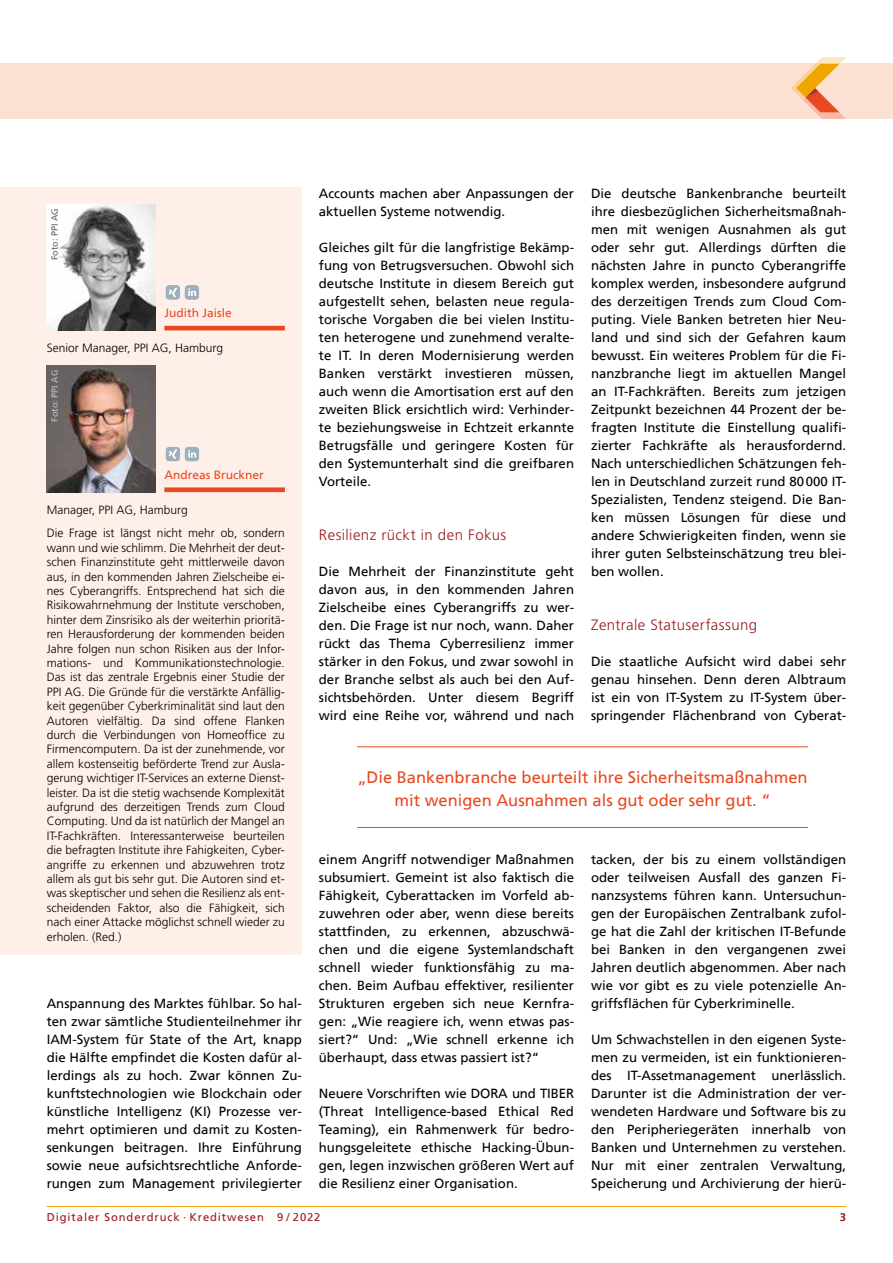
<style>
.page{position:relative;width:893px;height:1263px;background:#fff}
.page>*{position:absolute;margin:0;border:0;box-sizing:border-box;transform-origin:0 0}
.Zitat{font:16.5px/22.5px "Frutiger";color:#e84922;text-align:center}
.Zwischenüberschrift{font:300 15px "Frutiger";letter-spacing:.03em;color:#9a191e}
.Fließtext{font:13.2px/18px "Frutiger";color:#000;text-align:justify}
.Vorspann{font:300 12px/14.4px "Frutiger";color:#000;text-align:justify}
.Autoreninformation{font:300 12px "Frutiger";color:#000}
.Autor_Bild_2_Autoren{font:12px "Frutiger";color:#e84922}
.t1{font:11.25px "Frutiger";letter-spacing:.08em;color:#9a191e}
.t2{font:700 11.25px "Frutiger";color:#9a191e}
.t3{font:9px "Frutiger";color:#000}
.t4{font:9px "Frutiger";color:#fff}
</style>
<div class="page">
<hr style="left:47px;top:1206px;width:799px;height:1px;background:#f0a400">
<div style="left:0;top:64px;width:893px;height:55px;background:#fce0d1"></div>
<svg style="left:791px;top:57px;width:55px;height:62px"></svg>
<div style="left:0;top:187px;width:302px;height:767px;background:#feefe8"></div>
<img style="left:47px;top:204px;width:109px;height:126px">
<hr style="left:164px;top:326px;width:121px;height:4px;background:#e84922">
<svg style="left:165px;top:285px;width:34px;height:15px"></svg>
<img style="left:47px;top:366px;width:109px;height:126px">
<div style="left:164px;top:487px;width:121px;height:5px;background:#e84922"></div>
<svg style="left:165px;top:447px;width:34px;height:14px"></svg>
<hr style="left:357px;top:746px;width:451px;height:1px;background:#e84922">
<hr style="left:357px;top:827px;width:451px;height:1px;background:#e84922">
<p class="t3" style="left:51px;top:260px;width:54px;rotate:-90deg">Foto: PPI AG</p>
<p class="Autor_Bild_2_Autoren" style="left:164px;top:308px;width:69px">Judith Jaisle</p>
<p class="Autoreninformation" style="left:47px;top:341px;width:178px">Senior Manager, PPI AG, Hamburg</p>
<p class="t4" style="left:51px;top:422px;width:54px;rotate:-90deg">Foto: PPI AG</p>
<p class="Autor_Bild_2_Autoren" style="left:164px;top:469px;width:101px">Andreas Bruckner</p>
<p class="Autoreninformation" style="left:47px;top:503px;width:142px">Manager, PPI AG, Hamburg</p>
<p class="Vorspann" style="left:47px;top:526px;width:240px">Die Frage ist längst nicht mehr ob, sondern wann und wie schlimm. Die Mehrheit der deut&shy;schen Finanzinstitute geht mittlerweile davon aus, in den kommenden Jahren Zielscheibe ei&shy;nes Cyberangriffs. Entsprechend hat sich die Risikowahrnehmung der Institute verschoben, hinter dem Zinsrisiko als der weiterhin prioritä&shy;ren Herausforderung der kommenden beiden Jahre folgen nun schon Risiken aus der Infor&shy;mations- und Kommunikationstechnologie.<br>Das ist das zentrale Ergebnis einer Studie der PPI AG. Die Gründe für die verstärkte Anfällig&shy;keit gegenüber Cyberkriminalität sind laut den Autoren vielfältig. Da sind offene Flanken durch die Verbindungen von Homeoffice zu Firmencomputern. Da ist der zunehmende, vor allem kostenseitig beförderte Trend zur Ausla&shy;gerung wichtiger IT-Services an externe Dienst&shy;leister. Da ist die stetig wachsende Komplexität aufgrund des derzeitigen Trends zum Cloud Computing. Und da ist natürlich der Mangel an IT-Fachkräften. Interessanterweise beurteilen die befragten Institute ihre Fahigkeiten, Cyber&shy;angriffe zu erkennen und abzuwehren trotz allem als gut bis sehr gut. Die Autoren sind et&shy;was skeptischer und sehen die Resilienz als ent&shy;scheidenden Faktor, also die Fähigkeit, sich nach einer Attacke möglichst schnell wieder zu erholen. (Red.)</p>
<p class="Fließtext" style="left:47px;top:995px;width:257px">Anspannung des Marktes fühlbar. So hal&shy;ten zwar sämtliche Studienteilnehmer ihr IAM-System für State of the Art, knapp die Hälfte empfindet die Kosten dafür al&shy;lerdings als zu hoch. Zwar können Zu&shy;kunftstechnologien wie Blockchain oder künstliche Intelligenz (KI) Prozesse ver&shy;mehrt optimieren und damit zu Kosten&shy;senkungen beitragen. Ihre Einführung sowie neue aufsichtsrechtliche Anforde&shy;rungen zum Management privilegierter</p>
<p class="Fließtext" style="left:319px;top:185px;width:257px">Accounts machen aber Anpassungen der aktuellen Systeme notwendig.</p>
<p class="Fließtext" style="left:319px;top:239px;width:257px">Gleiches gilt für die langfristige Bekämp&shy;fung von Betrugsversuchen. Obwohl sich deutsche Institute in diesem Bereich gut aufgestellt sehen, belasten neue regula&shy;torische Vorgaben die bei vielen Institu&shy;ten heterogene und zunehmend veralte&shy;te IT. In deren Modernisierung werden Banken verstärkt investieren müssen, auch wenn die Amortisation erst auf den zweiten Blick ersichtlich wird: Verhinder&shy;te beziehungsweise in Echtzeit erkannte Betrugsfälle und geringere Kosten für den Systemunterhalt sind die greifbaren Vorteile.</p>
<p class="Zwischenüberschrift" style="left:319px;top:526px;width:189px">Resilienz rückt in den Fokus</p>
<p class="Fließtext" style="left:319px;top:563px;width:257px">Die Mehrheit der Finanzinstitute geht davon aus, in den kommenden Jahren Zielscheibe eines Cyberangriffs zu wer&shy;den. Die Frage ist nur noch, wann. Daher rückt das Thema Cyberresilienz immer stärker in den Fokus, und zwar sowohl in der Branche selbst als auch bei den Auf&shy;sichtsbehörden. Unter diesem Begriff wird eine Reihe vor, während und nach</p>
<p class="Fließtext" style="left:591px;top:185px;width:257px">Die deutsche Bankenbranche beurteilt ihre diesbezüglichen Sicherheitsmaßnah&shy;men mit wenigen Ausnahmen als gut oder sehr gut. Allerdings dürften die nächsten Jahre in puncto Cyberangriffe komplex werden, insbesondere aufgrund des derzeitigen Trends zum Cloud Com&shy;puting. Viele Banken betreten hier Neu&shy;land und sind sich der Gefahren kaum bewusst. Ein weiteres Problem für die Fi&shy;nanzbranche liegt im aktuellen Mangel an IT-Fachkräften. Bereits zum jetzigen Zeitpunkt bezeichnen 44 Prozent der be&shy;fragten Institute die Einstellung qualifi&shy;zierter Fachkräfte als herausfordernd.<br>Nach unterschiedlichen Schätzungen feh&shy;len in Deutschland zurzeit rund 80000 IT-Spezialisten, Tendenz steigend. Die Ban&shy;ken müssen Lösungen für diese und andere Schwierigkeiten finden, wenn sie ihrer guten Selbsteinschätzung treu blei&shy;ben wollen.</p>
<p class="Zwischenüberschrift" style="left:591px;top:616px;width:168px">Zentrale Statuserfassung</p>
<p class="Fließtext" style="left:591px;top:653px;width:257px">Die staatliche Aufsicht wird dabei sehr genau hinsehen. Denn deren Albtraum ist ein von IT-System zu IT-System über&shy;springender Flächenbrand von Cyberat-</p>
<p class="Zitat" style="left:357px;top:767px;width:452px">„Die Bankenbranche beurteilt ihre Sicherheitsmaßnahmen mit wenigen Ausnahmen als gut oder sehr gut. “</p>
<p class="Fließtext" style="left:319px;top:851px;width:257px">einem Angriff notwendiger Maßnahmen subsumiert. Gemeint ist also faktisch die Fähigkeit, Cyberattacken im Vorfeld ab&shy;zuwehren oder aber, wenn diese bereits stattfinden, zu erkennen, abzuschwä&shy;chen und die eigene Systemlandschaft schnell wieder funktionsfähig zu ma&shy;chen. Beim Aufbau effektiver, resilienter Strukturen ergeben sich neue Kernfra&shy;gen: „Wie reagiere ich, wenn etwas pas&shy;siert?“ Und: „Wie schnell erkenne ich überhaupt, dass etwas passiert ist?“</p>
<p class="Fließtext" style="left:319px;top:1085px;width:257px">Neuere Vorschriften wie DORA und TIBER (Threat Intelligence-based Ethical Red Teaming), ein Rahmenwerk für bedro&shy;hungsgeleitete ethische Hacking-Übun&shy;gen, legen inzwischen größeren Wert auf die Resilienz einer Organisation.</p>
<p class="Fließtext" style="left:591px;top:851px;width:257px">tacken, der bis zu einem vollständigen oder teilweisen Ausfall des ganzen Fi&shy;nanzsystems führen kann. Untersuchun&shy;gen der Europäischen Zentralbank zufol&shy;ge hat die Zahl der kritischen IT-Befunde bei Banken in den vergangenen zwei Jahren deutlich abgenommen. Aber nach wie vor gibt es zu viele potenzielle An&shy;griffsflächen für Cyberkriminelle.</p>
<p class="Fließtext" style="left:591px;top:1031px;width:257px">Um Schwachstellen in den eigenen Syste&shy;men zu vermeiden, ist ein funktionieren&shy;des IT-Assetmanagement unerlässlich.<br>Darunter ist die Administration der ver&shy;wendeten Hardware und Software bis zu den Peripheriegeräten innerhalb von Banken und Unternehmen zu verstehen.<br>Nur mit einer zentralen Verwaltung, Speicherung und Archivierung der hierü-</p>
<p class="t1" style="left:47px;top:1211px;width:275px">Digitaler Sonderdruck · Kreditwesen 9 / 2022</p>
<p class="t2" style="left:840px;top:1211px;width:8px">3</p>
</div>
